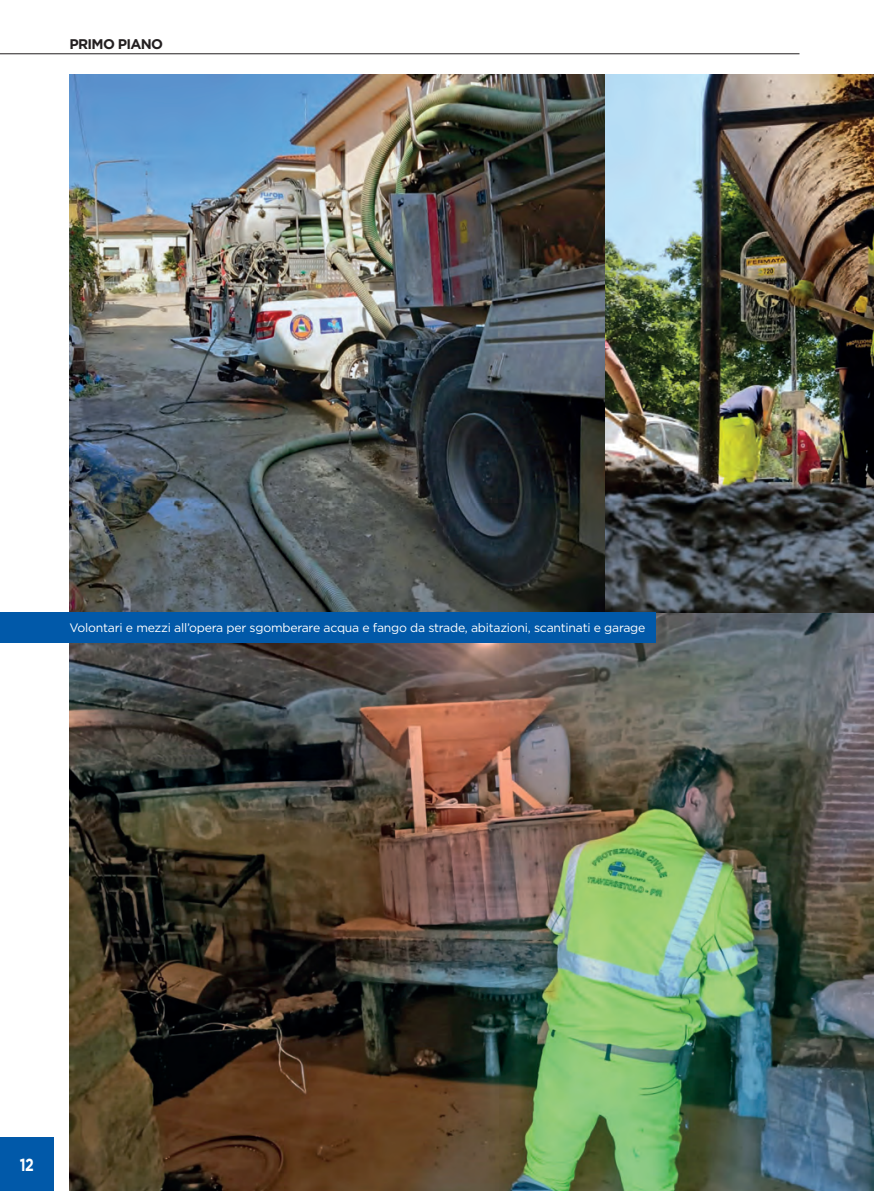
<style>
.page{position:relative;width:874px;height:1191px;background:#fff}
.page>*{position:absolute;margin:0;border:0;box-sizing:border-box;transform-origin:0 0}
.t1{font:700 17.5px "Gotham";color:#fff;scale:.8 1}
.t2{font:700 14px "Gotham";letter-spacing:-.05em;color:#231f20}
.t3{font:12.25px "Gotham";letter-spacing:-.02em;color:#fff}
</style>
<div class="page">
<div style="left:0;top:1137px;width:54px;height:54px;background:#0159a9"></div>
<hr style="left:0;top:53px;width:799px;height:1px;background:#231f20">
<img style="left:69px;top:74px;width:804px;height:1117px">
<div style="left:0;top:612px;width:655px;height:30px;background:#0159a9"></div>
<p class="t2" style="left:69px;top:35px;width:95px">PRIMO PIANO</p>
<p class="t3" style="left:69px;top:621px;width:577px">Volontari e mezzi all’opera per sgomberare acqua e fango da strade, abitazioni, scantinati e garage</p>
<h1 class="t1" style="left:20px;top:1153px;width:19px">12</h1>
</div>
